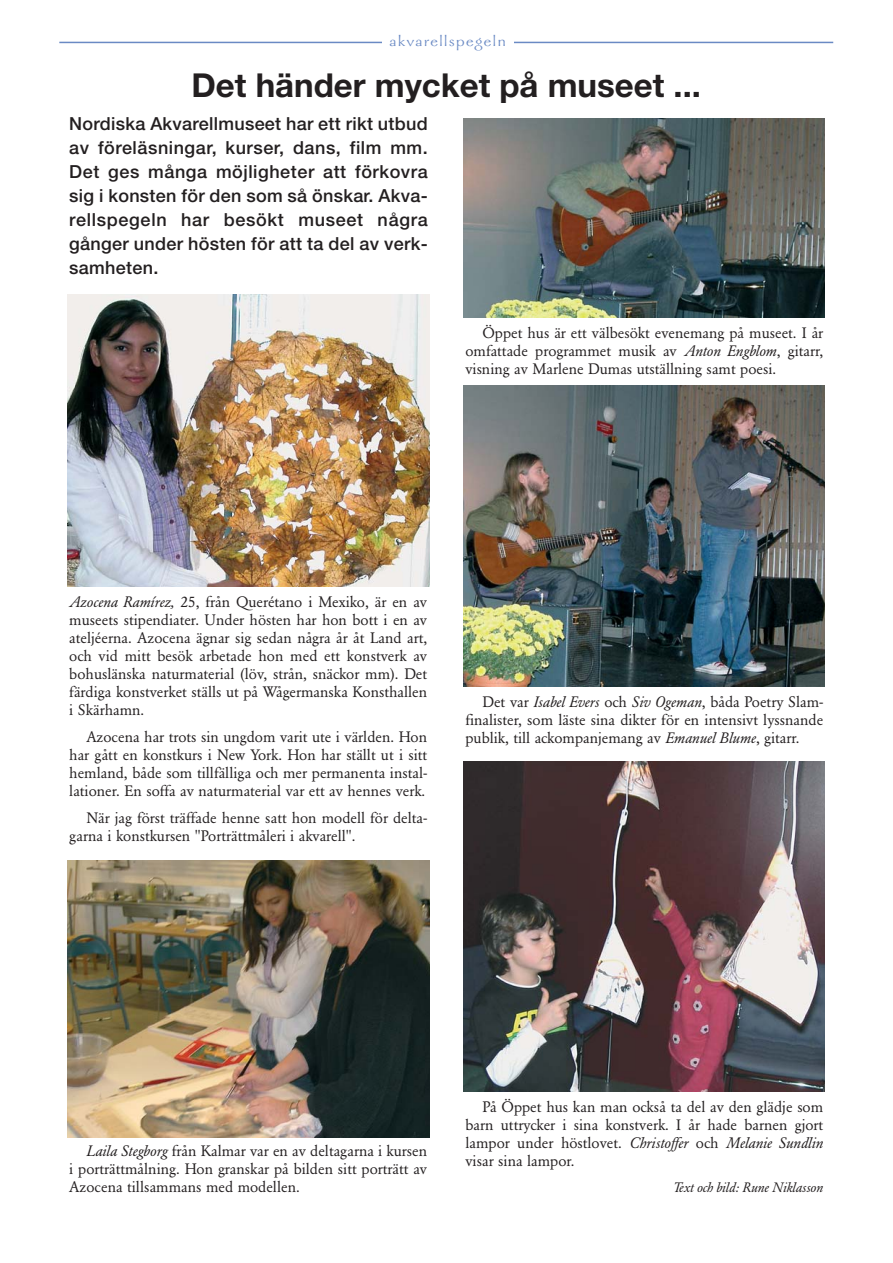
<style>
.page{position:relative;width:893px;height:1263px;background:#fff}
.page>*{position:absolute;margin:0;border:0;box-sizing:border-box;transform-origin:0 0}
.t1{font:700 33px "Helvetica Neue";color:#231f20}
.t2{font:500 18px/24px "Helvetica Neue";letter-spacing:.015em;color:#231f20;text-align:justify}
.t3{font:16.5px "Galahad";letter-spacing:.1em;color:#6a8ac4}
.t4{font:15px/18px "Garamond BE";color:#231f20;text-align:justify}
.t5{font:13.5px "Garamond BE Italic Os F";color:#231f20}
.s1{font-style:italic}
</style>
<div class="page">
<img style="left:463px;top:119px;width:362px;height:198px">
<img style="left:68px;top:860px;width:361px;height:278px">
<hr style="left:59px;top:42px;width:774px;height:1px;background:#6a8ac4">
<div style="left:382px;top:25px;width:131px;height:34px;background:#fff"></div>
<img style="left:68px;top:294px;width:361px;height:293px">
<img style="left:463px;top:386px;width:362px;height:300px">
<img style="left:463px;top:761px;width:362px;height:330px">
<p class="t3" style="left:390px;top:34px;width:117px">akvarellspegeln</p>
<h1 class="t1" style="left:191px;top:74px;width:511px">Det händer mycket på museet ...</h1>
<p class="t2" style="left:69px;top:114px;width:360px">Nordiska Akvarellmuseet har ett rikt utbud av föreläsningar, kurser, dans, film mm.<br>Det ges många möjligheter att förkovra sig i konsten för den som så önskar. Akva&shy;rellspegeln har besökt museet några gånger under hösten för att ta del av verk&shy;samheten.</p>
<p class="t4" style="left:465px;top:325px;width:359px;text-indent:17px">Öppet hus är ett välbesökt evenemang på museet. I år omfattade programmet musik av <span class="s1">Anton Engblom</span>, gitarr, visning av Marlene Dumas utställning samt poesi.</p>
<p class="t4" style="left:69px;top:594px;width:359px"><span class="s1">Azocena Ramírez,</span> 25, från Querétano i Mexiko, är en av museets stipendiater. Under hösten har hon bott i en av ateljéerna. Azocena ägnar sig sedan några år åt Land art, och vid mitt besök arbetade hon med ett konstverk av bohuslänska naturmaterial (löv, strån, snäckor mm). Det färdiga konstverket ställs ut på Wågermanska Konsthallen i Skärhamn.</p>
<p class="t4" style="left:69px;top:729px;width:359px;text-indent:17px">Azocena har trots sin ungdom varit ute i världen. Hon har gått en konstkurs i New York. Hon har ställt ut i sitt hemland, både som tillfälliga och mer permanenta instal&shy;lationer. En soffa av naturmaterial var ett av hennes verk.</p>
<p class="t4" style="left:69px;top:810px;width:359px;text-indent:17px">När jag först träffade henne satt hon modell för delta&shy;garna i konstkursen "Porträttmåleri i akvarell".</p>
<p class="t4" style="left:465px;top:694px;width:359px;text-indent:17px">Det var <span class="s1">Isabel Evers</span> och <span class="s1">Siv Ogeman</span>, båda Poetry Slam&shy;finalister, som läste sina dikter för en intensivt lyssnande publik, till ackompanjemang av <span class="s1">Emanuel Blume</span>, gitarr.</p>
<p class="t4" style="left:69px;top:1143px;width:359px;text-indent:17px"><span class="s1">Laila Stegborg</span> från Kalmar var en av deltagarna i kursen i porträttmålning. Hon granskar på bilden sitt porträtt av Azocena tillsammans med modellen.</p>
<p class="t4" style="left:465px;top:1099px;width:359px;text-indent:17px">På Öppet hus kan man också ta del av den glädje som barn uttrycker i sina konstverk. I år hade barnen gjort lampor under höstlovet. <span class="s1">Christoffer</span> och <span class="s1">Melanie Sundlin </span>visar sina lampor.</p>
<p class="t5" style="left:673px;top:1181px;width:151px">Text och bild: Rune Niklasson</p>
</div>
